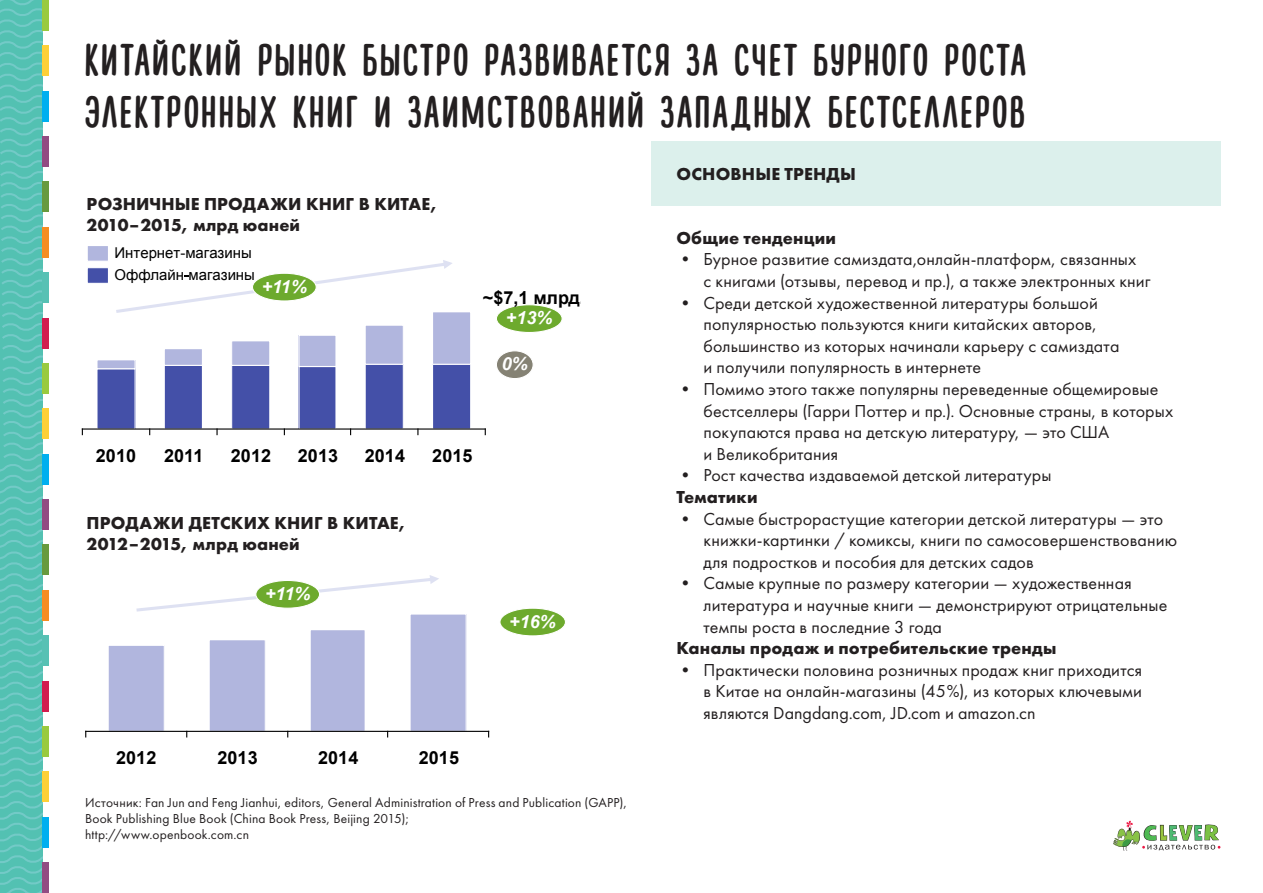
<style>
.page{position:relative;width:1263px;height:893px;background:#fff}
.page>*{position:absolute;margin:0;border:0;box-sizing:border-box;transform-origin:0 0}
.t1{font:700 43.5px/52.2px "Lifehack Sans";letter-spacing:.065em;color:#231f20}
.t2{font:18px/21.6px "Futura New";letter-spacing:.005em;color:#231f20}
.t3{font:700 18px "Futura New";letter-spacing:.01em;color:#231f20}
.t4{font:700 18px "Arial";letter-spacing:.005em;color:#000}
.t5{font:italic 700 18px "Arial";letter-spacing:-.03em;color:#fff}
.t6{font:15px/22.2px "Arial";color:#000}
.t7{font:13.5px/16.2px "Futura New";letter-spacing:.01em;color:#231f20}
</style>
<div class="page">
<svg style="left:0;top:0;width:43px;height:893px;background:#5ac2b4"></svg>
<div style="left:43px;top:862px;width:6px;height:31px;background:#924c82"></div>
<div style="left:43px;top:817px;width:6px;height:31px;background:#00afef"></div>
<div style="left:43px;top:771px;width:6px;height:31px;background:#fdd037"></div>
<div style="left:43px;top:726px;width:6px;height:31px;background:#99ca3f"></div>
<div style="left:43px;top:681px;width:6px;height:30px;background:#d11d4f"></div>
<div style="left:43px;top:635px;width:6px;height:31px;background:#57c1b4"></div>
<div style="left:43px;top:590px;width:6px;height:31px;background:#f68d22"></div>
<div style="left:43px;top:544px;width:6px;height:31px;background:#679a3e"></div>
<div style="left:43px;top:499px;width:6px;height:31px;background:#924c82"></div>
<div style="left:43px;top:454px;width:6px;height:31px;background:#00afef"></div>
<div style="left:43px;top:408px;width:6px;height:31px;background:#fdd037"></div>
<div style="left:43px;top:363px;width:6px;height:31px;background:#99ca3f"></div>
<div style="left:43px;top:318px;width:6px;height:31px;background:#d11d4f"></div>
<div style="left:43px;top:272px;width:6px;height:31px;background:#57c1b4"></div>
<div style="left:43px;top:227px;width:6px;height:31px;background:#f68d22"></div>
<div style="left:43px;top:181px;width:6px;height:31px;background:#679a3e"></div>
<div style="left:43px;top:136px;width:6px;height:31px;background:#924c82"></div>
<div style="left:43px;top:91px;width:6px;height:31px;background:#00afef"></div>
<div style="left:43px;top:45px;width:6px;height:31px;background:#fdd037"></div>
<div style="left:43px;top:0;width:6px;height:31px;background:#99ca3f"></div>
<svg style="left:1113px;top:820px;width:107px;height:31px"></svg>
<div style="left:651px;top:141px;width:569px;height:64px;background:#dcf0ec"></div>
<div style="left:97px;top:369px;width:38px;height:60px;background:#4450a8"></div>
<div style="left:96px;top:368px;width:40px;height:62px;border:1px solid #fff"></div>
<div style="left:164px;top:365px;width:38px;height:64px;background:#4450a8"></div>
<div style="left:164px;top:365px;width:39px;height:65px;border:1px solid #fff"></div>
<div style="left:232px;top:365px;width:38px;height:64px;background:#4450a8"></div>
<div style="left:231px;top:365px;width:39px;height:65px;border:1px solid #fff"></div>
<div style="left:299px;top:366px;width:37px;height:63px;background:#4450a8"></div>
<div style="left:298px;top:366px;width:39px;height:64px;border:1px solid #fff"></div>
<div style="left:365px;top:364px;width:38px;height:65px;background:#4450a8"></div>
<div style="left:365px;top:364px;width:39px;height:66px;border:1px solid #fff"></div>
<div style="left:432px;top:364px;width:39px;height:65px;background:#4450a8"></div>
<div style="left:432px;top:364px;width:39px;height:66px;border:1px solid #fff"></div>
<div style="left:97px;top:360px;width:38px;height:9px;background:#b1b6de"></div>
<div style="left:96px;top:359px;width:40px;height:10px;border:1px solid #fff"></div>
<div style="left:164px;top:349px;width:38px;height:16px;background:#b1b6de"></div>
<div style="left:164px;top:348px;width:39px;height:18px;border:1px solid #fff"></div>
<div style="left:232px;top:341px;width:38px;height:24px;background:#b1b6de"></div>
<div style="left:231px;top:340px;width:39px;height:26px;border:1px solid #fff"></div>
<div style="left:299px;top:335px;width:37px;height:31px;background:#b1b6de"></div>
<div style="left:298px;top:335px;width:39px;height:32px;border:1px solid #fff"></div>
<div style="left:365px;top:325px;width:38px;height:39px;background:#b1b6de"></div>
<div style="left:365px;top:325px;width:39px;height:40px;border:1px solid #fff"></div>
<div style="left:432px;top:312px;width:39px;height:52px;background:#b1b6de"></div>
<div style="left:432px;top:311px;width:39px;height:54px;border:1px solid #fff"></div>
<hr style="left:82px;top:428px;width:403px;height:2px;background:#000">
<svg style="left:216px;top:429px;width:2px;height:6px"></svg>
<div style="left:496px;top:305px;width:66px;height:27px;background:#6daa2d;border-radius:50%"></div>
<div style="left:496px;top:304px;width:67px;height:29px;border:1px solid #fff;border-radius:50%"></div>
<div style="left:496px;top:351px;width:37px;height:28px;background:#858274;border-radius:50%"></div>
<div style="left:496px;top:350px;width:38px;height:29px;border:1px solid #fff;border-radius:50%"></div>
<div style="left:87px;top:245px;width:22px;height:17px;background:#b1b6de;border:1px solid #fff"></div>
<div style="left:87px;top:267px;width:22px;height:17px;background:#4450a8;border:1px solid #fff"></div>
<div style="left:108px;top:645px;width:56px;height:86px;background:#b1b6de"></div>
<div style="left:108px;top:645px;width:57px;height:87px;border:1px solid #fff"></div>
<div style="left:209px;top:640px;width:56px;height:91px;background:#b1b6de"></div>
<div style="left:209px;top:639px;width:57px;height:93px;border:1px solid #fff"></div>
<div style="left:310px;top:630px;width:55px;height:101px;background:#b1b6de"></div>
<div style="left:310px;top:629px;width:56px;height:103px;border:1px solid #fff"></div>
<div style="left:410px;top:614px;width:56px;height:117px;background:#b1b6de"></div>
<div style="left:409px;top:613px;width:58px;height:119px;border:1px solid #fff"></div>
<hr style="left:86px;top:731px;width:403px;height:1px;background:#000">
<svg style="left:136px;top:575px;width:303px;height:37px"></svg>
<div style="left:256px;top:580px;width:64px;height:28px;background:#6daa2d;border-radius:50%"></div>
<div style="left:255px;top:580px;width:65px;height:29px;border:1px solid #fff;border-radius:50%"></div>
<div style="left:500px;top:608px;width:65px;height:28px;background:#6daa2d;border-radius:50%"></div>
<div style="left:499px;top:608px;width:67px;height:28px;border:1px solid #fff;border-radius:50%"></div>
<svg style="left:116px;top:260px;width:337px;height:55px"></svg>
<p class="t1" style="left:85px;top:36px;width:942px">КИТАЙСКИЙ РЫНОК БЫСТРО РАЗВИВАЕТСЯ ЗА СЧЕТ БУРНОГО РОСТА<br>ЭЛЕКТРОННЫХ КНИГ И ЗАИМСТВОВАНИЙ ЗАПАДНЫХ БЕСТСЕЛЛЕРОВ</p>
<p class="t3" style="left:87px;top:192px;width:353px">РОЗНИЧНЫЕ ПРОДАЖИ КНИГ В КИТАЕ,</p>
<p class="t3" style="left:87px;top:214px;width:215px">2010–2015, млрд юаней</p>
<p class="t6" style="left:114px;top:242px;width:142px">Интернет-магазины<br>Оффлайн магазины</p>
<p class="t5" style="left:262px;top:274px;width:47px">+11%</p>
<p class="t4" style="left:483px;top:286px;width:104px">~$7,1 млрд.</p>
<p class="t5" style="left:506px;top:306px;width:48px">+13%</p>
<p class="t5" style="left:502px;top:352px;width:28px">0%</p>
<p class="t4" style="left:164px;top:443px;width:41px">2011</p>
<p class="t4" style="left:365px;top:443px;width:42px">2014</p>
<p class="t4" style="left:432px;top:443px;width:42px">2015</p>
<p class="t4" style="left:96px;top:443px;width:42px">2010</p>
<p class="t4" style="left:231px;top:443px;width:42px">2012</p>
<p class="t4" style="left:298px;top:443px;width:42px">2013</p>
<p class="t3" style="left:87px;top:511px;width:321px">ПРОДАЖИ ДЕТСКИХ КНИГ В КИТАЕ,</p>
<p class="t3" style="left:87px;top:533px;width:215px">2012–2015, млрд юаней</p>
<p class="t5" style="left:265px;top:581px;width:47px">+11%</p>
<p class="t5" style="left:509px;top:609px;width:48px">+16%</p>
<p class="t4" style="left:217px;top:746px;width:42px">2013</p>
<p class="t4" style="left:116px;top:746px;width:42px">2012</p>
<p class="t4" style="left:318px;top:746px;width:42px">2014</p>
<p class="t4" style="left:419px;top:746px;width:42px">2015</p>
<p class="t7" style="left:85px;top:794px;width:544px">Источник: Fan Jun and Feng Jianhui, editors, General Administration of Press and Publication (GAPP),<br>Book Publishing Blue Book (China Book Press, Beijing 2015);</p>
<p class="t7" style="left:85px;top:826px;width:166px">http://www.openbook.com.cn</p>
<p class="t3" style="left:677px;top:162px;width:181px">ОСНОВНЫЕ ТРЕНДЫ</p>
<p class="t3" style="left:676px;top:226px;width:161px">Общие тенденции</p>
<p class="t2" style="left:703px;top:248px;width:448px;text-indent:-27px">• Бурное развитие самиздата,онлайн-платформ, связанных<br>с книгами (отзывы, перевод и пр.), а также электронных книг</p>
<p class="t2" style="left:703px;top:292px;width:417px;text-indent:-27px">• Среди детской художественной литературы большой популярностью пользуются книги китайских авторов, большинство из которых начинали карьеру с самиздата и получили популярность в интернете</p>
<p class="t2" style="left:703px;top:378px;width:471px;text-indent:-27px">• Помимо этого также популярны переведенные общемировые бестселлеры (Гарри Поттер и пр.). Основные страны, в которых покупаются права на детскую литературу, — это США<br>и Великобритания</p>
<p class="t2" style="left:676px;top:464px;width:377px">• Рост качества издаваемой детской литературы</p>
<p class="t3" style="left:676px;top:485px;width:83px">Тематики</p>
<p class="t2" style="left:703px;top:508px;width:475px;text-indent:-27px">• Самые быстрорастущие категории детской литературы — это книжки-картинки / комиксы, книги по самосовершенствованию для подростков и пособия для детских садов</p>
<p class="t2" style="left:703px;top:572px;width:465px;text-indent:-27px">• Самые крупные по размеру категории — художественная литература и научные книги — демонстрируют отрицательные темпы роста в последние 3 года</p>
<p class="t3" style="left:676px;top:637px;width:382px">Каналы продаж и потребительские тренды</p>
<p class="t2" style="left:703px;top:659px;width:440px;text-align:justify;text-indent:-27px">• Практически половина розничных продаж книг приходится в Китае на онлайн-магазины (45%), из которых ключевыми являются Dangdang.com, JD.com и amazon.cn</p>
</div>
